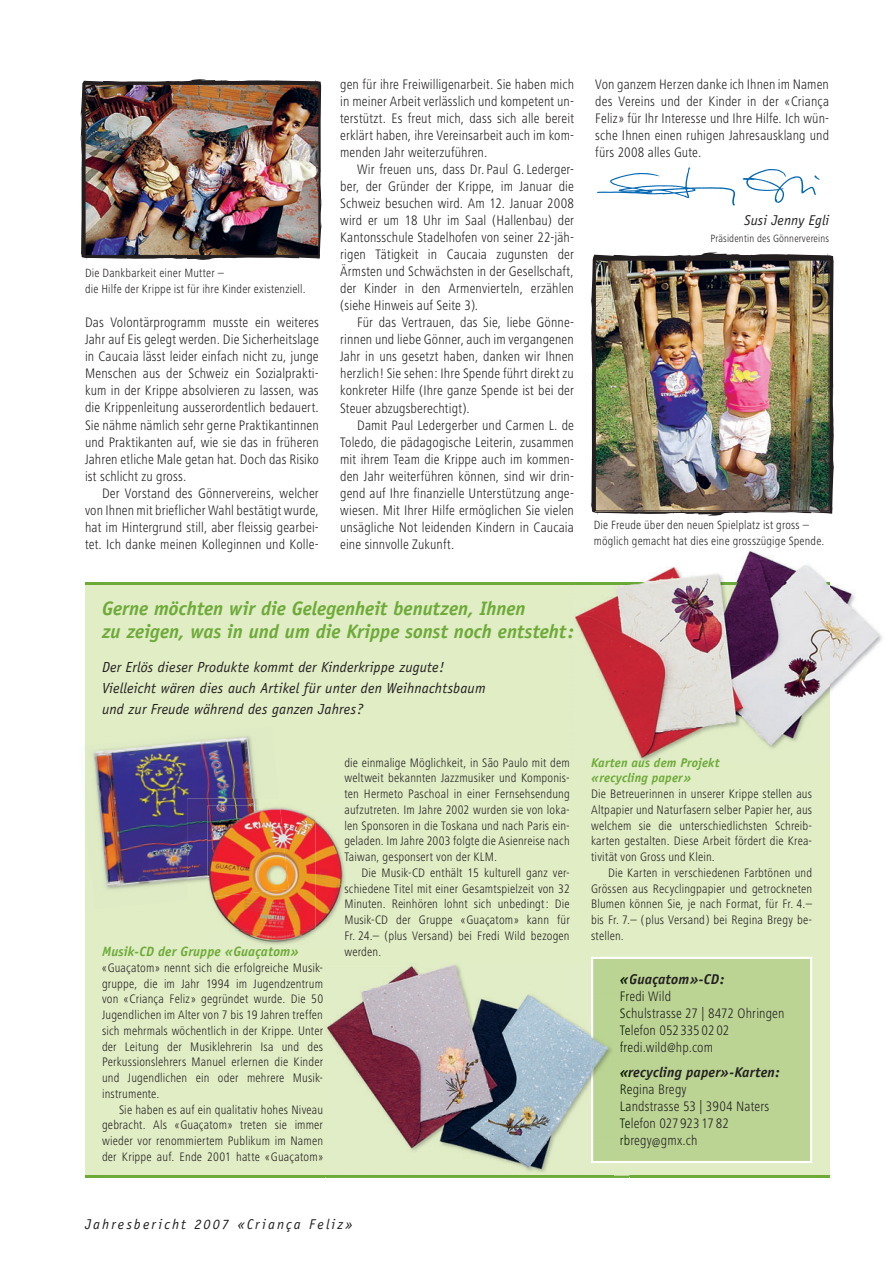
<style>
.page{position:relative;width:893px;height:1263px;background:#fff}
.page>*{position:absolute;margin:0;border:0;box-sizing:border-box;transform-origin:0 0}
.t1{font:italic 700 19.5px/23.4px "Officina Sans";letter-spacing:-.005em;color:#6daa38}
.t2{font:italic 14.7px/21px "Officina Sans";letter-spacing:.01em;color:#231f20}
.t3{font:300 condensed 14.25px/17px "Frutiger Next LT";letter-spacing:.005em;color:#231f20;text-align:justify}
.t4{font:italic 700 14.25px "Officina Sans";letter-spacing:.005em;color:#231f20}
.t5{font:italic 14.25px "Officina Sans";letter-spacing:.145em;color:#231f20}
.t6{font:italic 14.25px "Officina Sans";letter-spacing:.005em;color:#231f20}
.t7{font:italic 700 13.5px "Officina Sans";letter-spacing:.005em;color:#6daa38}
.t8{font:300 condensed 12.75px/15.8px "Frutiger Next LT";letter-spacing:.01em;color:#231f20;text-align:justify}
.t9{font:italic 700 12.75px/15.8px "Officina Sans";letter-spacing:.01em;color:#6daa38}
.t10{font:300 condensed 12.3px/15.9px "Frutiger Next LT";letter-spacing:.015em;color:#231f20}
.t11{font:300 condensed 10.8px "Frutiger Next LT";letter-spacing:.015em;color:#231f20}
.s1{color:#051801}
.s2{font-size:13.5px}
</style>
<div class="page">
<div style="left:85px;top:583px;width:744px;height:595px;background:#e0edc5"></div>
<svg style="left:81px;top:79px;width:241px;height:181px"></svg>
<svg style="left:592px;top:253px;width:242px;height:263px;fill:#231f20"></svg>
<svg style="left:593px;top:255px;width:38px;height:12px"></svg>
<svg style="left:827px;top:253px;width:6px;height:17px"></svg>
<svg style="left:591px;top:498px;width:9px;height:18px"></svg>
<svg style="left:829px;top:507px;width:3px;height:7px"></svg>
<img style="left:87px;top:86px;width:230px;height:167px">
<div style="left:85px;top:84px;width:234px;height:171px;border:1px solid #231f20"></div>
<img style="left:597px;top:262px;width:230px;height:247px">
<div style="left:595px;top:260px;width:234px;height:251px;border:1px solid #231f20"></div>
<img style="left:93px;top:736px;width:164px;height:154px">
<img style="left:187px;top:799px;width:72px;height:91px">
<img style="left:235px;top:819px;width:110px;height:126px">
<img style="left:212px;top:808px;width:103px;height:122px">
<img style="left:207px;top:806px;width:82px;height:91px">
<hr style="left:85px;top:1176px;width:744px;height:2px;background:#6daa38">
<img style="left:597px;top:167px;width:223px;height:39px">
<hr style="left:85px;top:583px;width:744px;height:2px;background:#6daa38">
<img style="left:574px;top:551px;width:308px;height:211px">
<img style="left:574px;top:583px;width:255px;height:2px">
<div style="left:591px;top:957px;width:221px;height:206px;background:#bbd494"></div>
<img style="left:614px;top:1175px;width:15px;height:1px">
<div style="left:614px;top:963px;width:15px;height:198px;background:#bbd494"></div>
<svg style="left:620px;top:974px;width:9px;height:27px"></svg>
<img style="left:620px;top:1007px;width:9px;height:14px">
<svg style="left:620px;top:1024px;width:9px;height:11px"></svg>
<svg style="left:620px;top:1041px;width:9px;height:11px"></svg>
<svg style="left:620px;top:1067px;width:9px;height:30px"></svg>
<img style="left:621px;top:1100px;width:8px;height:14px">
<svg style="left:620px;top:1118px;width:9px;height:10px"></svg>
<svg style="left:621px;top:1135px;width:8px;height:13px"></svg>
<svg style="left:614px;top:1161px;width:15px;height:2px"></svg>
<img style="left:325px;top:964px;width:289px;height:212px">
<img style="left:325px;top:964px;width:75px;height:4px">
<img style="left:591px;top:963px;width:23px;height:200px">
<p class="t10" style="left:85px;top:265px;width:222px">Die Dankbarkeit einer Mutter –<br>die Hilfe der Krippe ist für ihre Kinder existenziell.</p>
<p class="t3" style="left:85px;top:314px;width:235px">Das Volontärprogramm musste ein weiteres Jahr auf Eis gelegt werden. Die Sicherheitslage in Caucaia lässt leider einfach nicht zu, junge Menschen aus der Schweiz ein Sozialprakti&shy;kum in der Krippe absolvieren zu lassen, was die Krippenleitung ausserordentlich bedauert.<br>Sie nähme nämlich sehr gerne Praktikantinnen und Praktikanten auf, wie sie das in früheren Jahren etliche Male getan hat. Doch das Risiko ist schlicht zu gross.</p>
<p class="t3" style="left:85px;top:484px;width:235px;text-indent:17px">Der Vorstand des Gönnervereins, welcher von Ihnen mit brieflicher Wahl bestätigt wurde, hat im Hintergrund still, aber fleissig gearbei&shy;tet. Ich danke meinen Kolleginnen und Kolle-</p>
<p class="t3" style="left:340px;top:76px;width:235px">gen für ihre Freiwilligenarbeit. Sie haben mich in meiner Arbeit verlässlich und kompetent un&shy;terstützt. Es freut mich, dass sich alle bereit erklärt haben, ihre Vereinsarbeit auch im kom&shy;menden Jahr weiterzuführen.</p>
<p class="t3" style="left:340px;top:161px;width:235px;text-indent:17px">Wir freuen uns, dass Dr. Paul G.Lederger&shy;ber, der Gründer der Krippe, im Januar die Schweiz besuchen wird. Am 12. Januar 2008 wird er um 18 Uhr im Saal (Hallenbau) der Kantonsschule Stadelhofen von seiner 22-jäh&shy;rigen Tätigkeit in Caucaia zugunsten der Ärmsten und Schwächsten in der Gesellschaft, der Kinder in den Armenvierteln, erzählen (siehe Hinweis auf Seite 3).</p>
<p class="t3" style="left:340px;top:314px;width:235px;text-indent:17px">Für das Vertrauen, das Sie, liebe Gönne&shy;rinnen und liebe Gönner, auch im vergangenen Jahr in uns gesetzt haben, danken wir Ihnen herzlich! Sie sehen: Ihre Spende führt direkt zu konkreter Hilfe (Ihre ganze Spende ist bei der Steuer abzugsberechtigt).</p>
<p class="t3" style="left:340px;top:416px;width:235px;text-indent:17px">Damit Paul Ledergerber und Carmen L. de Toledo, die pädagogische Leiterin, zusammen mit ihrem Team die Krippe auch im kommen&shy;den Jahr weiterführen können, sind wir drin&shy;gend auf Ihre finanzielle Unterstützung ange&shy;wiesen. Mit Ihrer Hilfe ermöglichen Sie vielen unsägliche Not leidenden Kindern in Caucaia eine sinnvolle Zukunft.</p>
<p class="t3" style="left:595px;top:76px;width:235px">Von ganzem Herzen danke ich Ihnen im Namen des Vereins und der Kinder in der «Criança Feliz» für Ihr Interesse und Ihre Hilfe. Ich wün&shy;sche Ihnen einen ruhigen Jahresausklang und fürs 2008 alles Gute.</p>
<p class="t6" style="left:744px;top:212px;width:86px">Susi Jenny Egli</p>
<p class="t11" style="left:710px;top:233px;width:120px">Präsidentin des Gönnervereins</p>
<p class="t10" style="left:594px;top:517px;width:232px">Die Freude über den neuen Spielplatz ist gross – möglich gemacht hat dies eine grosszügige Spende.</p>
<h1 class="t1" style="left:102px;top:596px;width:473px">Gerne möchten wir die Gelegenheit benutzen, Ihnen<br>zu zeigen, was in und um die Krippe sonst noch entsteht:</h1>
<p class="t2" style="left:102px;top:657px;width:385px">Der Erlös dieser Produkte kommt der Kinderkrippe zugute!<br>Vielleicht wären dies auch Artikel für unter den Weihnachtsbaum und zur Freude während des ganzen Jahres?</p>
<p class="t8" style="left:344px;top:754px;width:227px">die einmalige Möglichkeit, in São Paulo mit dem weltweit bekannten Jazzmusiker und Komponis&shy;ten Hermeto Paschoal in einer Fernsehsendung aufzutreten. Im Jahre 2002 wurden sie von loka&shy;len Sponsoren in die Toskana und nach Paris ein&shy;geladen. Im Jahre 2003 folgte die Asienreise nach Taiwan, gesponsert von der KLM.</p>
<p class="t8" style="left:344px;top:865px;width:227px;text-indent:17px">Die Musik-CD enthält 15 kulturell ganz ver&shy;schiedene Titel mit einer Gesamtspielzeit von 32<br>Minuten. Reinhören lohnt sich unbedingt: Die Musik-CD der Gruppe «Guaçatom» kann für Fr. 24.– (plus Versand) bei Fredi Wild bezogen</p>
<p class="t7" style="left:102px;top:943px;width:198px">Musik-CD der Gruppe «Guaçatom»</p>
<p class="t8" style="left:344px;top:943px;width:38px">werden.</p>
<p class="t8" style="left:102px;top:960px;width:223px">«Guaçatom» nennt sich die erfolgreiche Musik&shy;gruppe, die im Jahr 1994 im Jugendzentrum von «Criança Feliz» gegründet wurde. Die 50<br>Jugendlichen im Alter von 7 bis 19 Jahren treffen sich mehrmals wöchentlich in der Krippe. Unter der Leitung der Musiklehrerin Isa und des Perkussionslehrers Manuel erlernen die Kinder und Jugendlichen ein oder mehrere Musik&shy;instrumente.</p>
<p class="t8" style="left:102px;top:1101px;width:223px;text-indent:17px">Sie haben es auf ein qualitativ hohes Niveau gebracht. Als «Guaçatom» treten sie immer wieder vor renommiertem Publikum im Namen der Krippe auf. Ende 2001 hatte «Guaçatom»</p>
<p class="t9" style="left:591px;top:754px;width:130px">Karten aus dem Projekt «recycling paper»</p>
<p class="t8" style="left:591px;top:786px;width:223px">Die Betreuerinnen in unserer Krippe stellen aus Altpapier und Naturfasern selber Papier her, aus welchem sie die unterschiedlichsten Schreib&shy;karten gestalten. Diese Arbeit fördert die Krea&shy;tivität von Gross und Klein.</p>
<p class="t8" style="left:591px;top:865px;width:223px;text-indent:17px">Die Karten in verschiedenen Farbtönen und Grössen aus Recyclingpapier und getrockneten Blumen können Sie, je nach Format, für Fr. 4.– bis Fr. 7.– ( plus Versand) bei Regina Bregy be&shy;stellen.</p>
<p class="t4" style="left:620px;top:970px;width:106px"><span class="s1">«</span>Guaçatom»-CD:</p>
<p class="t3" style="left:620px;top:987px;width:166px;text-align:left"><span class="s1">Fr</span>edi Wild<br><span class="s1">Sc</span>hulstrasse 27 | 8472 Ohringen<br><span class="s1">Te</span>lefon 052335 02 02 <span class="s1">fre</span>di.wild<span class="s2">@</span>hp.com</p>
<p class="t4" style="left:620px;top:1064px;width:162px"><span class="s1">«r</span>ecycling paper»-Karten:</p>
<p class="t3" style="left:620px;top:1081px;width:151px;text-align:left"><span class="s1">Re</span>gina Bregy<br><span class="s1">La</span>ndstrasse 53 | 3904 Naters<br><span class="s1">Te</span>lefon 027923 17 82 <span class="s1">rb</span>regy<span class="s2">@</span>gmx.ch</p>
<p class="t5" style="left:85px;top:1216px;width:269px">Jahresbericht 2007 «Criança Feliz»</p>
</div>
